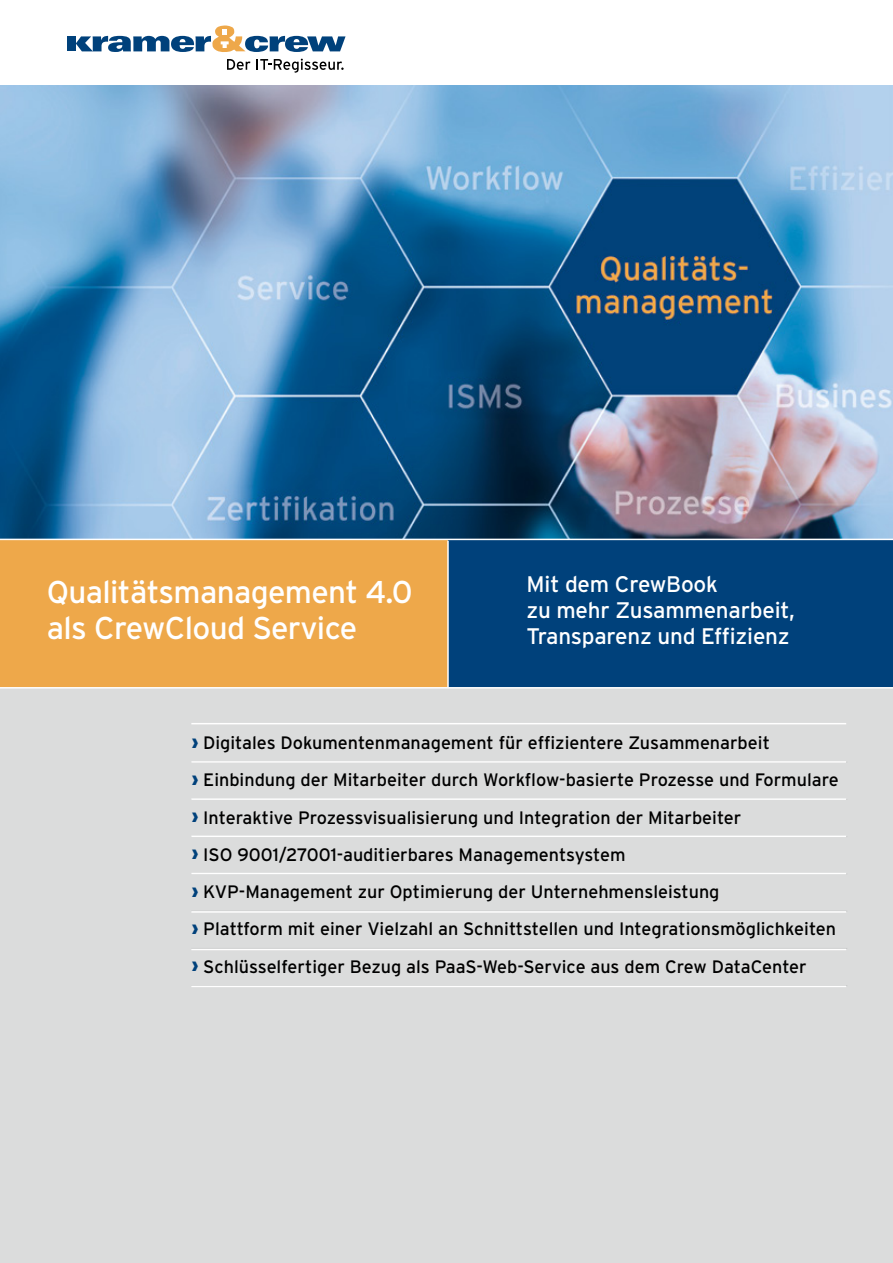
<style>
.page{position:relative;width:893px;height:1263px;background:#fff}
.page>*{position:absolute;margin:0;border:0;box-sizing:border-box;transform-origin:0 0}
.t1{font:31.5px/36px "Interstate";letter-spacing:-.02em;color:#fff}
.t2{font:22.5px/26.1px "Interstate";letter-spacing:-.01em;color:#fff}
.t3{font:18px/37.2px "Interstate";color:#000}
.s1{font-weight:900;color:#00417b}
</style>
<div class="page">
<img style="left:0;top:85px;width:893px;height:454px">
<div style="left:67px;top:36px;width:9px;height:15px;background:#00417b"></div>
<svg style="left:76px;top:26px;width:269px;height:26px"></svg>
<svg style="left:227px;top:59px;width:23px;height:11px"></svg>
<svg style="left:256px;top:59px;width:88px;height:14px"></svg>
<div style="left:0;top:607px;width:893px;height:656px;background:#dbdcdc"></div>
<div style="left:0;top:540px;width:449px;height:148px;background:#eea84a"></div>
<div style="left:448px;top:540px;width:445px;height:148px;background:#00417b"></div>
<hr style="left:447px;top:541px;width:2px;height:146px;background:#fff">
<hr style="left:0;top:687px;width:893px;height:1px;background:#fff">
<hr style="left:191px;top:723px;width:655px;height:1px;background:#fff">
<hr style="left:191px;top:762px;width:656px;height:1px;background:#c5c6c6">
<hr style="left:191px;top:799px;width:656px;height:1px;background:#c5c6c6">
<hr style="left:191px;top:836px;width:656px;height:1px;background:#c5c6c6">
<hr style="left:191px;top:874px;width:656px;height:1px;background:#c5c6c6">
<hr style="left:191px;top:911px;width:656px;height:1px;background:#c5c6c6">
<hr style="left:191px;top:948px;width:656px;height:1px;background:#c5c6c6">
<hr style="left:191px;top:985px;width:656px;height:1px;background:#c5c6c6">
<hr style="left:191px;top:761px;width:655px;height:2px;background:#fff">
<hr style="left:191px;top:798px;width:655px;height:2px;background:#fff">
<hr style="left:191px;top:836px;width:655px;height:1px;background:#fff">
<hr style="left:191px;top:873px;width:655px;height:1px;background:#fff">
<hr style="left:191px;top:911px;width:655px;height:2px;background:#fff">
<hr style="left:191px;top:949px;width:655px;height:1px;background:#fff">
<hr style="left:191px;top:986px;width:655px;height:1px;background:#fff">
<h1 class="t1" style="left:47px;top:574px;width:367px">Qualitätsmanagement 4.0 als CrewCloud Service</h1>
<p class="t2" style="left:527px;top:571px;width:270px">Mit dem CrewBook<br>zu mehr Zusammenarbeit,<br>Transparenz und Effizienz</p>
<p class="t3" style="left:191px;top:724px;width:649px"><span class="s1">›</span> Digitales Dokumentenmanagement für effizientere Zusammenarbeit<br><span class="s1">›</span> Einbindung der Mitarbeiter durch Workflow-basierte Prozesse und Formulare <span class="s1">›</span> Interaktive Prozessvisualisierung und Integration der Mitarbeiter<br><span class="s1">›</span> ISO 9001/27001-auditierbares Managementsystem<br><span class="s1">›</span> KVP-Management zur Optimierung der Unternehmensleistung<br><span class="s1">›</span> Plattform mit einer Vielzahl an Schnittstellen und Integrationsmöglichkeiten <span class="s1">›</span> Schlüsselfertiger Bezug als PaaS-Web-Service aus dem Crew DataCenter</p>
</div>
